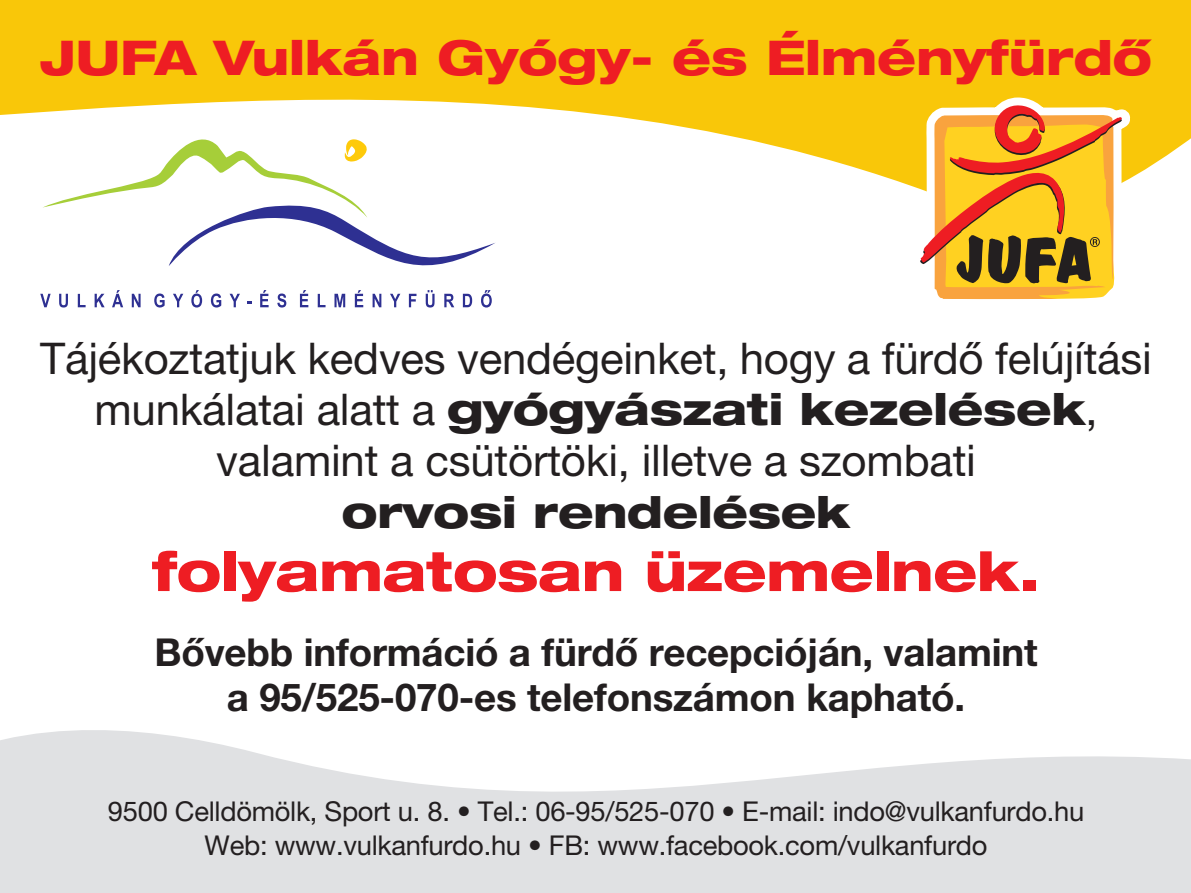
<style>
.page{position:relative;width:1191px;height:893px;background:#fff}
.page>*{position:absolute;margin:0;border:0;box-sizing:border-box;transform-origin:0 0}
.t1{font:800 expanded 54.25px "Helvetica Neue LT Pro";letter-spacing:-.005em;color:#ee1d23}
.t2{font:800 expanded 47.95px "Helvetica Neue LT Pro";color:#ee1d23}
.t3{font:43.75px/51.1px "Helvetica Neue LT Pro";letter-spacing:-.005em;color:#231f20;text-align:center}
.t4{font:800 expanded 43.75px "Helvetica Neue LT Pro";letter-spacing:-.005em;color:#231f20}
.t5{font:700 38.5px/45.1px "Helvetica Neue LT Pro";letter-spacing:-.005em;color:#231f20;text-align:center}
.t6{font:27.3px/33.9px "Helvetica Neue LT Pro";letter-spacing:-.01em;color:#231f20;text-align:center}
.s1{font-weight:800;font-stretch:expanded}
</style>
<div class="page">
<svg style="left:0;top:0;width:1191px;height:185px"></svg>
<div style="left:907px;top:0;width:228px;height:188px;background:#f9c709"></div>
<svg style="left:916px;top:102px;width:209px;height:198px;background:#e4a844"></svg>
<svg style="left:0;top:730px;width:1191px;height:163px;fill:#e0e1e3"></svg>
<svg style="left:40px;top:294px;width:11px;height:13px"></svg>
<svg style="left:59px;top:294px;width:9px;height:14px"></svg>
<svg style="left:78px;top:294px;width:8px;height:13px"></svg>
<svg style="left:95px;top:294px;width:10px;height:13px"></svg>
<svg style="left:112px;top:290px;width:11px;height:17px"></svg>
<svg style="left:132px;top:294px;width:9px;height:13px"></svg>
<svg style="left:154px;top:294px;width:11px;height:14px"></svg>
<svg style="left:173px;top:294px;width:10px;height:13px"></svg>
<svg style="left:191px;top:290px;width:11px;height:18px"></svg>
<svg style="left:211px;top:294px;width:10px;height:14px"></svg>
<svg style="left:230px;top:294px;width:10px;height:13px"></svg>
<svg style="left:247px;top:301px;width:4px;height:3px"></svg>
<svg style="left:260px;top:290px;width:9px;height:17px"></svg>
<svg style="left:277px;top:294px;width:9px;height:14px"></svg>
<svg style="left:300px;top:290px;width:8px;height:17px"></svg>
<svg style="left:318px;top:294px;width:7px;height:13px"></svg>
<svg style="left:334px;top:294px;width:11px;height:13px"></svg>
<svg style="left:355px;top:290px;width:8px;height:17px"></svg>
<svg style="left:372px;top:294px;width:9px;height:13px"></svg>
<svg style="left:390px;top:294px;width:10px;height:13px"></svg>
<svg style="left:409px;top:294px;width:7px;height:13px"></svg>
<svg style="left:426px;top:290px;width:8px;height:18px"></svg>
<svg style="left:444px;top:294px;width:10px;height:13px"></svg>
<svg style="left:463px;top:294px;width:9px;height:13px"></svg>
<svg style="left:481px;top:290px;width:11px;height:18px"></svg>
<svg style="left:42px;top:129px;width:453px;height:137px"></svg>
<p class="t2" style="left:40px;top:27px;width:1113px">JUFA Vulkán Gyógy- és Élményfürdő</p>
<p class="t3" style="left:40px;top:332px;width:1113px">Tájékoztatjuk kedves vendégeinket, hogy a fürdő felújítási munkálatai alatt a <span class="s1">gyógyászati kezelések</span>, valamint a csütörtöki, illetve a szombati</p>
<p class="t4" style="left:342px;top:484px;width:510px">orvosi rendelések</p>
<p class="t1" style="left:152px;top:537px;width:889px">folyamatosan üzemelnek.</p>
<p class="t5" style="left:154px;top:629px;width:884px">Bővebb információ a fürdő recepcióján, valamint a 95/525-070-es telefonszámon kapható.</p>
<p class="t6" style="left:108px;top:794px;width:978px">9500 Celldömölk, Sport u. 8. • Tel.: 06-95/525-070 • E-mail: indo@vulkanfurdo.hu<br>Web: www.vulkanfurdo.hu • FB: www.facebook.com/vulkanfurdo</p>
</div>
